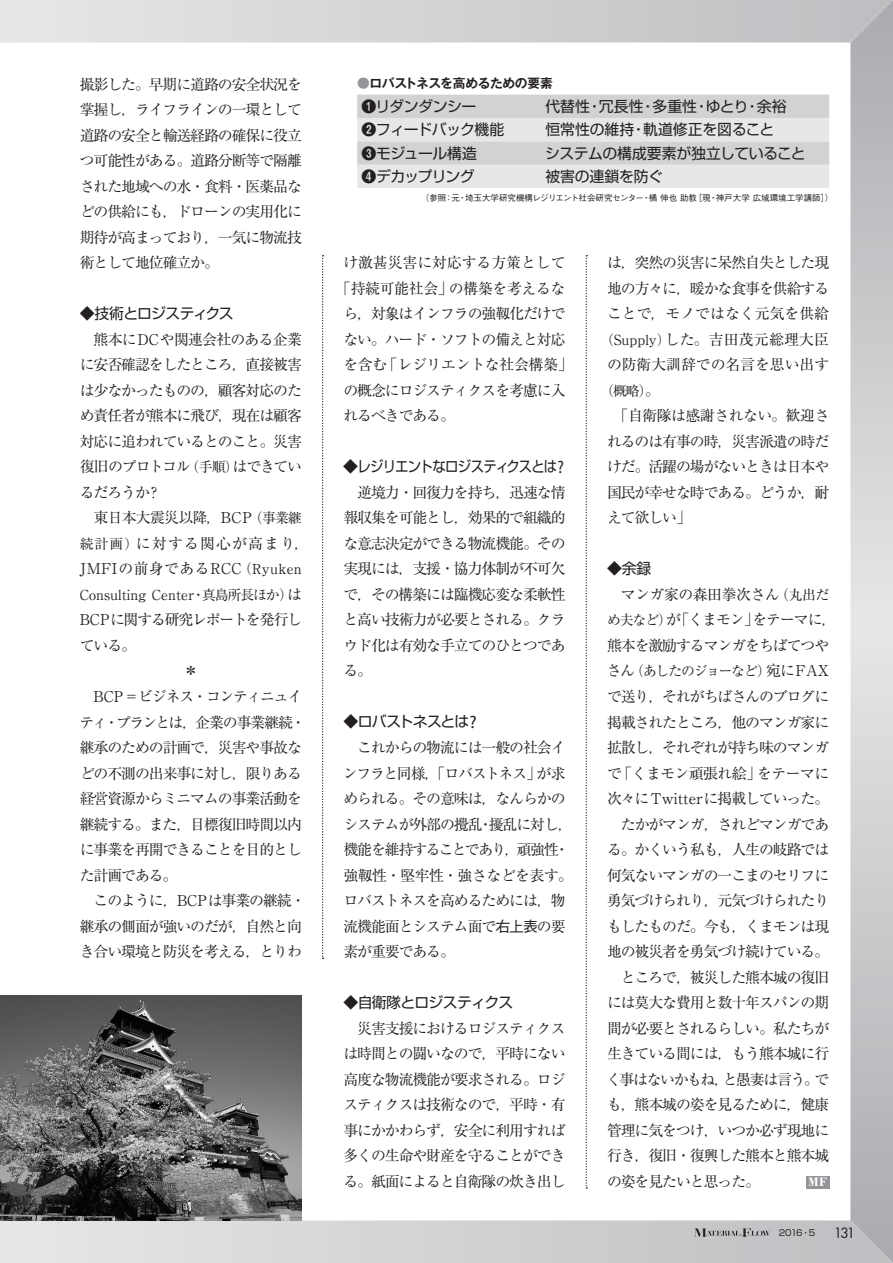
<style>
.page{position:relative;width:893px;height:1263px;background:#fff}
.page>*{position:absolute;margin:0;border:0;box-sizing:border-box;transform-origin:0 0}
.t1{font:14.85px/25.5px "Ryumin Pro";letter-spacing:-.07em;color:#231f20;text-align:justify}
.t2{font:14.85px/25.5px "Ryumin Pro";letter-spacing:-.005em;color:#231f20;text-align:center}
.t3{font:14.85px "Shin Go Pro";letter-spacing:-.035em;color:#231f20}
.t4{font:14.85px/25.5px "Ryumin Pro";letter-spacing:.025em;color:#231f20;text-align:center}
.t5{font:14.85px "Shin Go Pro";letter-spacing:-.015em;color:#231f20}
.t6{font:14.85px "Shin Go Pro";letter-spacing:-.065em;color:#231f20}
.t7{font:14.85px "Shin Go Pro";letter-spacing:-.06em;color:#231f20}
.t8{font:14.85px "Shin Go Pro";color:#231f20}
.t9{font:14.85px "Ryumin Pro";letter-spacing:-.095em;color:#231f20}
.t10{font:14.85px "Ryumin Pro";letter-spacing:-.025em;color:#231f20}
.t11{font:14.85px "Ryumin Pro";letter-spacing:-.02em;color:#231f20}
.t12{font:14.85px "Ryumin Pro";letter-spacing:-.04em;color:#231f20}
.t13{font:14.85px "Shin Go Pro";letter-spacing:-.055em;color:#231f20}
.t14{font:13.8px "Ryumin Pro";color:#231f20}
.t15{font:13.8px "Ryumin Pro";letter-spacing:-.09em;color:#231f20}
.t16{font:13.8px "Ryumin Pro";letter-spacing:-.04em;color:#231f20}
.t17{font:13.8px "Futura";color:#231f20}
.t18{font:700 12.75px "Gothic MB101 Pro De";letter-spacing:-.03em;color:#231f20}
.t19{font:700 12.75px "Bodoni";color:#fff}
.t20{font:500 8.55px "Gothic BBB Pro";color:#231f20}
.t21{font:8.55px "Shin Go Pro";color:#231f20}
.s1{font-size:13.8px}
.s2{font-size:14.85px}
.s3{color:#939598}
.s4{font-family:"Midashi Go Pro MB31"}
.s5{font-family:"Myriad Pro";font-size:17.85px}
.s6{font-family:"Gothic BBB Pro";font-weight:500}
</style>
<div class="page">
<svg style="left:850px;top:43px;width:43px;height:1177px;background:#cacbcd"></svg>
<svg style="left:0;top:0;width:893px;height:43px;background:#d1d2d4"></svg>
<svg style="left:586px;top:255px;width:1px;height:933px"></svg>
<svg style="left:322px;top:255px;width:2px;height:704px"></svg>
<div style="left:806px;top:1176px;width:23px;height:12px;background:#939598"></div>
<svg style="left:357px;top:95px;width:472px;height:93px;background:#dbdcde"></svg>
<img style="left:0;top:995px;width:302px;height:225px">
<svg style="left:0;top:1220px;width:893px;height:43px;background:#cfd0d2"></svg>
<p class="t1" style="left:80px;top:70px;width:224px">撮影した。早期に道路の安全状況を掌握し，ライフラインの一環として道路の安全と輸送経路の確保に役立つ可能性がある。道路分断等で隔離された地域への水・食料・医薬品などの供給にも，ドローンの実用化に期待が高まっており，一気に物流技術として地位確立か。</p>
<p class="t6" style="left:80px;top:301px;width:155px">◆技術とロジスティクス</p>
<p class="t1" style="left:80px;top:325px;width:224px;text-indent:14px">熊本にDCや関連会社のある企業に安否確認をしたところ，直接被害は少なかったものの，顧客対応のため責任者が熊本に飛び，現在は顧客対応に追われているとのこと。災害復旧のプロトコル<span class="s1">（手順）</span>はできているだろうか?</p>
<p class="t4" style="left:80px;top:504px;width:231px">東日本大震災以降，BCP<span class="s1">（事業継<br>続計画）</span>に対する関心が高まり，<br>JMFIの前身であるRCC<span class="s1">（Ryuken</span></p>
<p class="t14" style="left:80px;top:584px;width:224px">Consulting Center・真島所長ほか）<span class="s2">は</span></p>
<p class="t1" style="left:80px;top:606px;width:224px">BCPに関する研究レポートを発行し</p>
<p class="t1" style="left:80px;top:632px;width:58px">ている。</p>
<p class="t1" style="left:183px;top:657px;width:16px">＊</p>
<p class="t1" style="left:94px;top:683px;width:210px">BCP＝ビジネス・コンティニュイ</p>
<p class="t1" style="left:79px;top:708px;width:228px">ティ・プランとは，企業の事業継続・</p>
<p class="t1" style="left:80px;top:734px;width:224px">継承のための計画で，災害や事故な</p>
<p class="t1" style="left:80px;top:759px;width:224px">どの不測の出来事に対し，限りある</p>
<p class="t1" style="left:80px;top:785px;width:224px">経営資源からミニマムの事業活動を</p>
<p class="t1" style="left:80px;top:810px;width:224px">継続する。また，目標復旧時間以内</p>
<p class="t1" style="left:80px;top:836px;width:224px">に事業を再開できることを目的とし</p>
<p class="t1" style="left:80px;top:861px;width:100px">た計画である。</p>
<p class="t1" style="left:94px;top:887px;width:214px">このように，BCPは事業の継続・</p>
<p class="t1" style="left:80px;top:912px;width:224px">継承の側面が強いのだが，自然と向</p>
<p class="t1" style="left:80px;top:938px;width:224px">き合い環境と防災を考える，とりわ</p>
<p class="t18" style="left:357px;top:72px;width:197px"><span class="s3">●</span>ロバストネスを高めるための要素</p>
<p class="t3" style="left:361px;top:94px;width:116px"><span class="s4">❶</span>リダンダンシー</p>
<p class="t8" style="left:545px;top:94px;width:243px">代替性・冗長性・多重性・ゆとり・余裕</p>
<p class="t13" style="left:361px;top:117px;width:144px"><span class="s4">❷</span>フィードバック機能</p>
<p class="t5" style="left:545px;top:117px;width:230px">恒常性の維持・軌道修正を図ること</p>
<p class="t3" style="left:361px;top:141px;width:117px"><span class="s4">❸</span>モジュール構造</p>
<p class="t3" style="left:545px;top:141px;width:262px">システムの構成要素が独立していること</p>
<p class="t6" style="left:361px;top:164px;width:115px"><span class="s4">❹</span>デカップリング</p>
<p class="t5" style="left:545px;top:164px;width:119px">被害の連鎖を防ぐ</p>
<p class="t20" style="left:421px;top:191px;width:414px">（参照：元・埼玉大学研究機構レジリエント社会研究センター・橘 伸也 助教［現・神戸大学 広域環境工学講師］）</p>
<p class="t2" style="left:343px;top:249px;width:224px">け激甚災害に対応する方策として</p>
<p class="t10" style="left:336px;top:276px;width:231px">「持続可能社会」の構築を考えるな</p>
<p class="t1" style="left:343px;top:300px;width:224px">ら，対象はインフラの強靱化だけで</p>
<p class="t1" style="left:343px;top:325px;width:224px">ない。ハード・ソフトの備えと対応</p>
<p class="t11" style="left:343px;top:353px;width:231px">を含む「レジリエントな社会構築」</p>
<p class="t1" style="left:343px;top:376px;width:224px">の概念にロジスティクスを考慮に入</p>
<p class="t1" style="left:343px;top:402px;width:113px">れるべきである。</p>
<p class="t7" style="left:343px;top:454px;width:222px">◆レジリエントなロジスティクスとは<span class="s5">?</span></p>
<p class="t1" style="left:343px;top:479px;width:224px;text-indent:14px">逆境力・回復力を持ち，迅速な情報収集を可能とし，効果的で組織的な意志決定ができる物流機能。その実現には，支援・協力体制が不可欠で，その構築には臨機応変な柔軟性と高い技術力が必要とされる。クラウド化は有効な手立てのひとつである。</p>
<p class="t3" style="left:343px;top:710px;width:135px">◆ロバストネスとは<span class="s5">?</span></p>
<p class="t1" style="left:343px;top:734px;width:232px;text-align:left;text-indent:14px">これからの物流には一般の社会インフラと同様，「ロバストネス」が求められる。その意味は，なんらかのシステムが外部の攪乱・擾乱に対し，機能を維持することであり，頑強性・強靱性・堅牢性・強さなどを表す。ロバストネスを高めるためには，物流機能面とシステム面で<span class="s6">右上表</span>の要素が重要である。</p>
<p class="t3" style="left:343px;top:990px;width:172px">◆自衛隊とロジスティクス</p>
<p class="t1" style="left:343px;top:1014px;width:224px;text-indent:14px">災害支援におけるロジスティクスは時間との闘いなので，平時にない高度な物流機能が要求される。ロジスティクスは技術なので，平時・有事にかかわらず，安全に利用すれば多くの生命や財産を守ることができる。紙面によると自衛隊の炊き出し</p>
<p class="t2" style="left:600px;top:249px;width:231px">は，突然の災害に呆然自失とした現地の方々に，暖かな食事を供給することで，モノではなく元気を供給<span class="s1">（Supply）</span>した。吉田茂元総理大臣の防衛大訓辞での名言を思い出す</p>
<p class="t16" style="left:600px;top:380px;width:62px">（概略）<span class="s2">。</span></p>
<p class="t1" style="left:607px;top:402px;width:224px;text-indent:6px">「自衛隊は感謝されない。歓迎されるのは有事の時，災害派遣の時だけだ。活躍の場がないときは日本や国民が幸せな時である。どうか，耐えて欲しい」</p>
<p class="t3" style="left:607px;top:557px;width:46px">◆余録</p>
<p class="t1" style="left:607px;top:581px;width:231px;text-align:center">マンガ家の森田拳次さん<span class="s1">（丸出だ<br>め夫など）</span>が「くまモン」をテーマに，熊本を激励するマンガをちばてつや</p>
<p class="t15" style="left:607px;top:660px;width:224px"><span class="s2">さん</span>（あしたのジョーなど）<span class="s2">宛にFAX</span></p>
<p class="t1" style="left:607px;top:683px;width:224px">で送り，それがちばさんのブログに</p>
<p class="t1" style="left:607px;top:708px;width:224px">掲載されたところ，他のマンガ家に</p>
<p class="t1" style="left:607px;top:734px;width:224px">拡散し，それぞれが持ち味のマンガ</p>
<p class="t12" style="left:607px;top:761px;width:224px">で「くまモン頑張れ絵」をテーマに</p>
<p class="t1" style="left:607px;top:785px;width:224px">次々にTwitterに掲載していった。</p>
<p class="t1" style="left:621px;top:810px;width:210px">たかがマンガ，されどマンガであ</p>
<p class="t1" style="left:607px;top:836px;width:224px">る。かくいう私も，人生の岐路では</p>
<p class="t1" style="left:607px;top:861px;width:224px">何気ないマンガの一こまのセリフに</p>
<p class="t1" style="left:607px;top:887px;width:224px">勇気づけられり，元気づけられたり</p>
<p class="t1" style="left:607px;top:912px;width:224px">もしたものだ。今も，くまモンは現</p>
<p class="t1" style="left:607px;top:938px;width:224px">地の被災者を勇気づけ続けている。</p>
<p class="t1" style="left:621px;top:963px;width:210px">ところで，被災した熊本城の復旧</p>
<p class="t1" style="left:607px;top:989px;width:224px">には莫大な費用と数十年スパンの期</p>
<p class="t1" style="left:607px;top:1014px;width:224px">間が必要とされるらしい。私たちが</p>
<p class="t1" style="left:607px;top:1040px;width:224px">生きている間には，もう熊本城に行</p>
<p class="t9" style="left:606px;top:1067px;width:224px">く事はないかもね，と愚妻は言う。で</p>
<p class="t1" style="left:607px;top:1091px;width:224px">も，熊本城の姿を見るために，健康</p>
<p class="t1" style="left:607px;top:1116px;width:224px">管理に気をつけ，いつか必ず現地に</p>
<p class="t1" style="left:607px;top:1142px;width:224px">行き，復旧・復興した熊本と熊本城</p>
<p class="t1" style="left:607px;top:1167px;width:155px">の姿を見たいと思った。</p>
<p class="t19" style="left:808px;top:1174px;width:20px">MF</p>
<p class="t21" style="left:779px;top:1226px;width:38px">2016・5</p>
<p class="t17" style="left:834px;top:1223px;width:23px">131</p>
</div>
